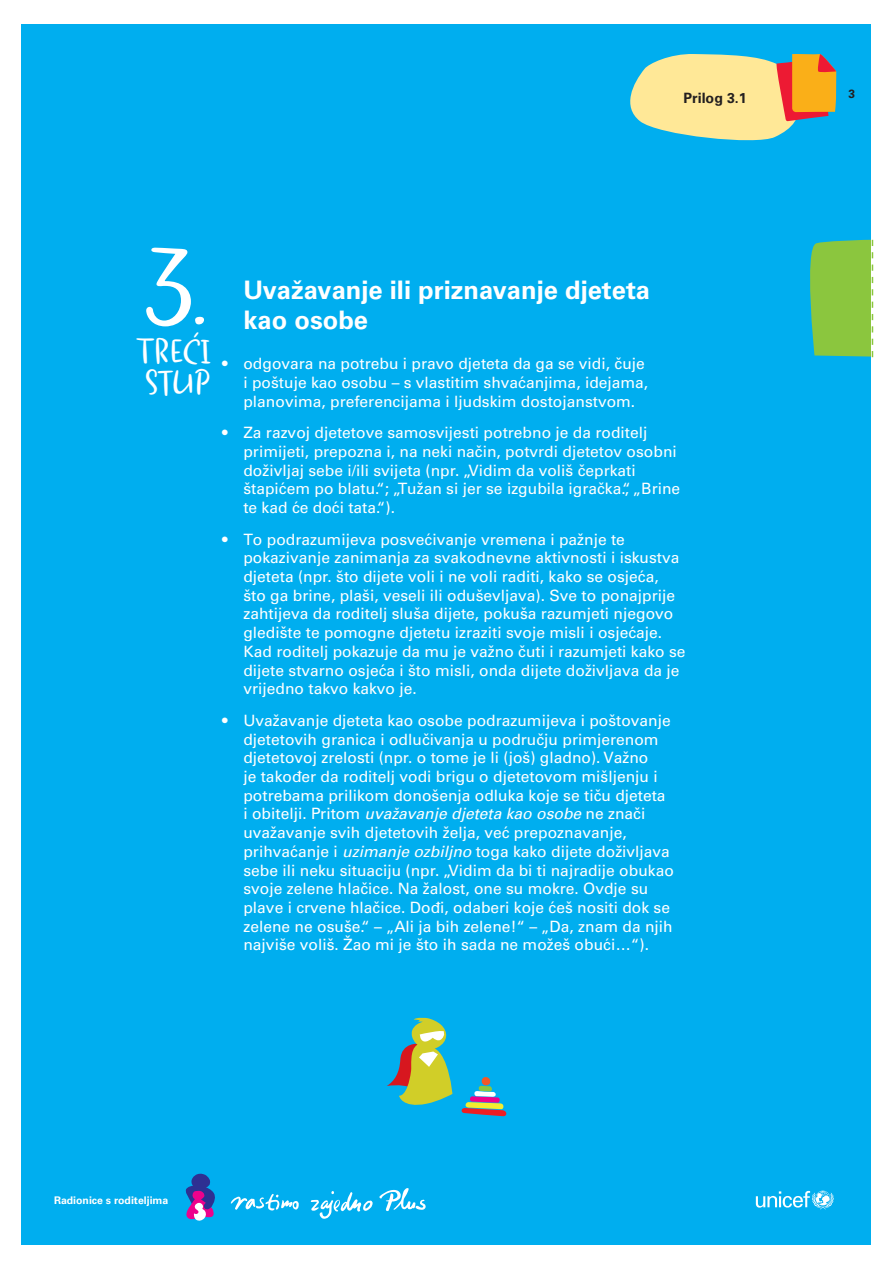
<style>
.page{position:relative;width:893px;height:1263px;background:#fff}
.page>*{position:absolute;margin:0;border:0;box-sizing:border-box;transform-origin:0 0}
.t1{font:600 117px "Duffy";color:#fff}
.t2{font:600 36px/31.5px "Duffy";color:#fff}
.PR-Naslov_17{font:700 25.5px/30.6px "Univers LT Std 65";color:#fff}
.PR-bullets{font:15.6px/18.8px "Univers LT Std";color:#fff}
.PR-prilog_X_X_naslov{font:700 14.25px "Univers LT Std 65";color:#231f20}
.t3{font:700 12px "Univers LT Std 65";color:#231f20}
.t4{font:700 10.5px "Univers LT Std 65";color:#fff}
.s1{font-family:"Univers";font-style:italic}
</style>
<div class="page">
<div style="left:21px;top:24px;width:851px;height:1220px;background:#00aeef"></div>
<svg style="left:756px;top:1191px;width:78px;height:18px"></svg>
<svg style="left:185px;top:1173px;width:30px;height:48px"></svg>
<svg style="left:231px;top:1191px;width:142px;height:28px"></svg>
<svg style="left:379px;top:1188px;width:47px;height:23px"></svg>
<svg style="left:630px;top:54px;width:206px;height:87px"></svg>
<svg style="left:387px;top:1017px;width:65px;height:88px"></svg>
<svg style="left:461px;top:1077px;width:46px;height:39px"></svg>
<svg style="left:810px;top:239px;width:64px;height:119px;background:#87c64e"></svg>
<p class="PR-prilog_X_X_naslov" style="left:683px;top:90px;width:65px">Prilog 3.1</p>
<p class="t3" style="left:848px;top:87px;width:8px">3</p>
<p class="t1" style="left:144px;top:219px;width:70px">3.</p>
<p class="t2" style="left:137px;top:336px;width:75px">TREĆI<br>STUP</p>
<p class="PR-Naslov_17" style="left:243px;top:275px;width:408px">Uvažavanje ili priznavanje djeteta kao osobe</p>
<p class="PR-bullets" style="left:243px;top:354px;width:406px;text-indent:-21px">• odgovara na potrebu i pravo djeteta da ga se vidi, čuje i poštuje kao osobu – s vlastitim shvaćanjima, idejama, planovima, preferencijama i ljudskim dostojanstvom.</p>
<p class="PR-bullets" style="left:243px;top:423px;width:438px;text-indent:-21px">• Za razvoj djetetove samosvijesti potrebno je da roditelj primijeti, prepozna i, na neki način, potvrdi djetetov osobni doživljaj sebe i/ili svijeta (npr. „Vidim da voliš čeprkati štapićem po blatu.“; „Tužan si jer se izgubila igračka.“, „Brine te kad će doći tata.“).</p>
<p class="PR-bullets" style="left:243px;top:530px;width:444px;text-indent:-21px">• To podrazumijeva posvećivanje vremena i pažnje te pokazivanje zanimanja za svakodnevne aktivnosti i iskustva djeteta (npr. što dijete voli i ne voli raditi, kako se osjeća,<br>što ga brine, plaši, veseli ili oduševljava). Sve to ponajprije zahtijeva da roditelj sluša dijete, pokuša razumjeti njegovo gledište te pomogne djetetu izraziti svoje misli i osjećaje.<br>Kad roditelj pokazuje da mu je važno čuti i razumjeti kako se dijete stvarno osjeća i što misli, onda dijete doživljava da je vrijedno takvo kakvo je.</p>
<p class="PR-bullets" style="left:243px;top:711px;width:432px;text-indent:-21px">• Uvažavanje djeteta kao osobe podrazumijeva i poštovanje djetetovih granica i odlučivanja u području primjerenom djetetovoj zrelosti (npr. o tome je li (još) gladno). Važno<br>je također da roditelj vodi brigu o djetetovom mišljenju i potrebama prilikom donošenja odluka koje se tiču djeteta<br>i obitelji. Pritom <span class="s1">uvažavanje djeteta kao osobe</span> ne znači uvažavanje svih djetetovih želja, već prepoznavanje, prihvaćanje i <span class="s1">uzimanje ozbiljno</span> toga kako dijete doživljava sebe ili neku situaciju (npr. „Vidim da bi ti najradije obukao svoje zelene hlačice. Na žalost, one su mokre. Ovdje su plave i crvene hlačice. Dođi, odaberi koje ćeš nositi dok se zelene ne osuše.“ – „Ali ja bih zelene!“ – „Da, znam da njih najviše voliš. Žao mi je što ih sada ne možeš obući…“).</p>
<p class="t4" style="left:54px;top:1194px;width:116px">Radionice s roditeljima</p>
</div>
